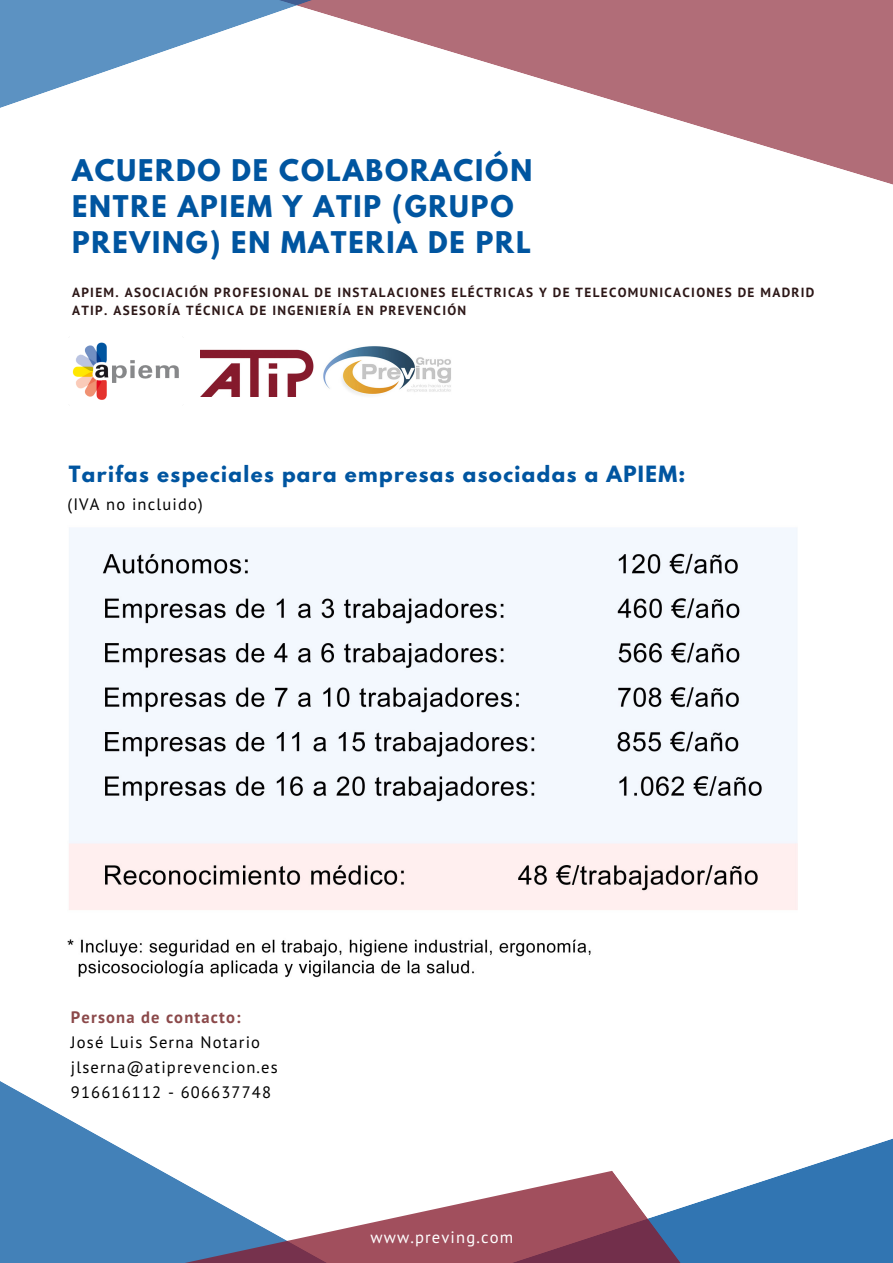
<style>
.page{position:relative;width:893px;height:1263px;background:#fff}
.page>*{position:absolute;margin:0;border:0;box-sizing:border-box;transform-origin:0 0}
.t1{font:700 26.55px/36px "League Spartan";letter-spacing:.07em;color:#0055a0}
.t2{font:700 19.8px "League Spartan";letter-spacing:.07em;color:#0055a0}
.t3{font:16.5px/24.8px "PT Sans";letter-spacing:.07em;color:#000}
.t4{font:700 16.5px "PT Sans";letter-spacing:.07em;color:#8b494a}
.t5{font:16.5px "PT Sans";letter-spacing:.07em;color:#fff}
.t6{font:700 13.2px/18px "PT Sans";letter-spacing:.1em;color:#2c1717}
</style>
<div class="page">
<svg style="left:0;top:1081px;width:893px;height:182px"></svg>
<svg style="left:332px;top:0;width:561px;height:185px;fill:#b16d78"></svg>
<svg style="left:0;top:0;width:332px;height:108px"></svg>
<img style="left:200px;top:349px;width:114px;height:47px">
<img style="left:72px;top:342px;width:107px;height:58px">
<img style="left:323px;top:346px;width:128px;height:49px">
<img style="left:68px;top:528px;width:729px;height:450px">
<div style="left:582px;top:958px;width:250px;height:49px;background:#fff"></div>
<h1 class="t1" style="left:72px;top:156px;width:462px">ACUERDO DE COLABORACIÓN<br>ENTRE APIEM Y ATIP (GRUPO<br>PREVING) EN MATERIA DE PRL</h1>
<p class="t6" style="left:72px;top:283px;width:744px">APIEM. ASOCIACIÓN PROFESIONAL DE INSTALACIONES ELÉCTRICAS Y DE TELECOMUNICACIONES DE MADRID<br>ATIP. ASESORÍA TÉCNICA DE INGENIERÍA EN PREVENCIÓN</p>
<h2 class="t2" style="left:69px;top:464px;width:618px">Tarifas especiales para empresas asociadas a APIEM:</h2>
<p class="t3" style="left:68px;top:491px;width:137px">(IVA no incluido)</p>
<p class="t4" style="left:71px;top:1006px;width:171px">Persona de contacto:</p>
<p class="t3" style="left:71px;top:1030px;width:208px">José Luis Serna Notario jlserna@atiprevencion.es<br>916616112 - 606637748</p>
<p class="t5" style="left:370px;top:1226px;width:144px">www.preving.com</p>
</div>
